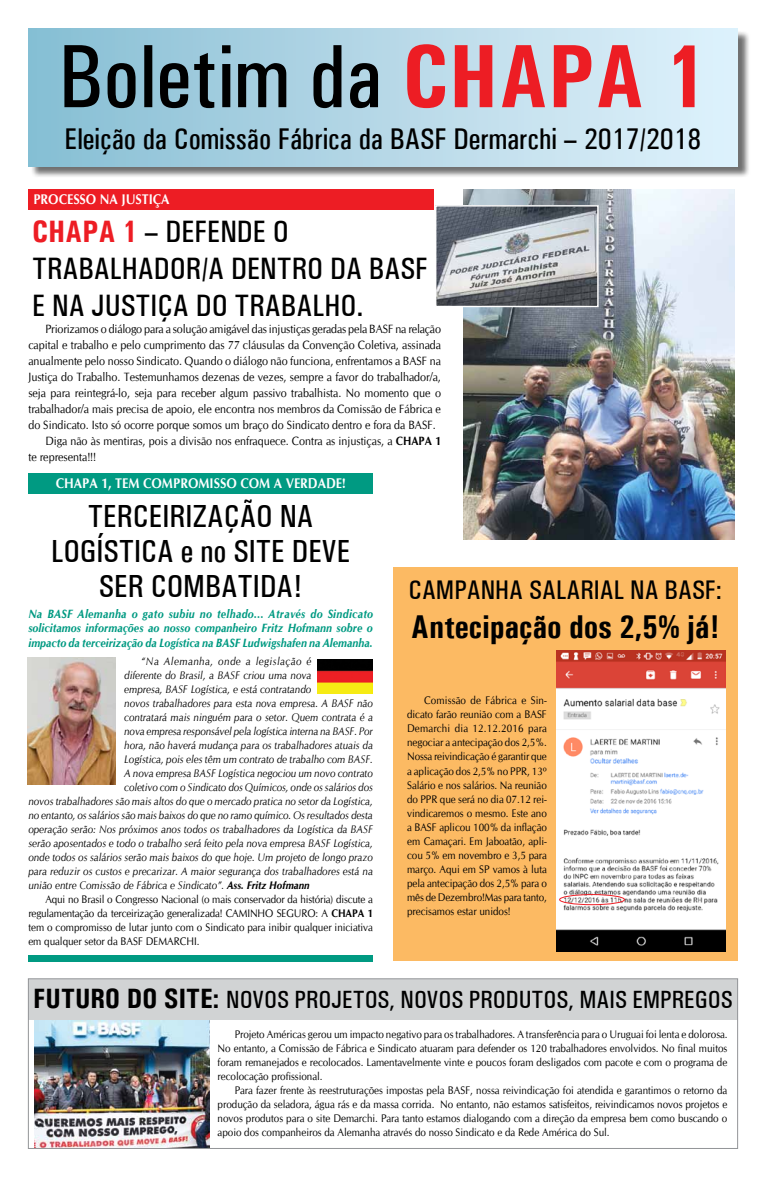
<style>
.page{position:relative;width:766px;height:1191px;background:#fff}
.page>*{position:absolute;margin:0;border:0;box-sizing:border-box;transform-origin:0 0}
.t1{font:500 condensed 90px "Univers";color:#000}
.t2{font:700 condensed 33px "Univers";color:#000}
.t3{font:500 condensed 32px/35px "Univers";color:#000;text-align:center}
.t4{font:500 condensed 31px/37.2px "Univers";color:#000}
.t5{font:500 condensed 30px "Univers";color:#000}
.t6{font:500 condensed 27px "Univers";color:#000}
.t7{font:500 condensed 25px "Univers";color:#000}
.t8{font:700 14px "CG Omega";color:#fff;scale:.9 1}
.t9{font:12px "CG Omega";color:#000;scale:.9 1}
.t10{font:italic 700 12px/14.4px "CG Omega";color:#009a82;text-align:justify;scale:.9 1}
.t11{font:11px/14px "CG Omega";color:#000;text-align:justify;scale:.9 1}
.t12{font:italic 11px "CG Omega";color:#000;scale:.9 1}
.t13{font:italic 11px "CG Omega";letter-spacing:.045em;color:#000;scale:.9 1}
.s1{font-weight:700;color:#ed1d24}
.s2{font-weight:700}
.s3{font-weight:700;font-size:28px}
</style>
<div class="page">
<img style="left:34px;top:1020px;width:175px;height:127px">
<div style="left:28px;top:190px;width:406px;height:20px;background:#ed1d24"></div>
<div style="left:28px;top:978px;width:709px;height:41px;background:#d1d3d4"></div>
<div style="left:28px;top:978px;width:710px;height:171px;border:1px solid #939598"></div>
<div style="left:393px;top:567px;width:344px;height:394px;background:#fcba63"></div>
<div style="left:30px;top:30px;width:719px;height:149px;background:#000;opacity:.75"></div>
<div style="left:28px;top:28px;width:709px;height:138px;background:linear-gradient(to right,#88bed3,#e1f2fc)"></div>
<img style="left:463px;top:190px;width:271px;height:349px">
<img style="left:437px;top:207px;width:159px;height:98px">
<div style="left:435px;top:205px;width:163px;height:102px;border:1px solid #fff"></div>
<img style="left:556px;top:650px;width:169px;height:301px">
<div style="left:28px;top:473px;width:345px;height:20px;background:#009a82"></div>
<div style="left:28px;top:955px;width:345px;height:7px;background:#009a82"></div>
<img style="left:317px;top:659px;width:55px;height:34px">
<img style="left:27px;top:657px;width:89px;height:127px">
<div style="left:559px;top:894px;width:65px;height:11px;border:1px solid #ed1d24;border-radius:50%"></div>
<h1 class="t1" style="left:58px;top:24px;width:650px">Boletim da <span class="s1">CHAPA 1</span></h1>
<h3 class="t5" style="left:65px;top:121px;width:638px">Eleição da Comissão Fábrica da BASF Dermarchi – 2017/2018</h3>
<p class="t8" style="left:33px;top:191px;width:153px">PROCESSO NA JUSTIÇA</p>
<h3 class="t4" style="left:32px;top:212px;width:397px"><span class="s1">CHAPA 1</span> – DEFENDE O<br>TRABALHADOR/A DENTRO DA BASF<br>E NA JUSTIÇA DO TRABALHO.</h3>
<p class="t9" style="left:45px;top:321px;width:441px">Priorizamos o diálogo para a solução amigável das injustiças geradas pela BASF na relação</p>
<p class="t9" style="left:28px;top:337px;width:460px">capital e trabalho e pelo cumprimento das 77 cláusulas da Convenção Coletiva, assinada</p>
<p class="t9" style="left:28px;top:353px;width:460px">anualmente pelo nosso Sindicato. Quando o diálogo não funciona, enfrentamos a BASF na</p>
<p class="t9" style="left:28px;top:369px;width:460px">Justiça do Trabalho. Testemunhamos dezenas de vezes, sempre a favor do trabalhador/a,</p>
<p class="t9" style="left:28px;top:385px;width:460px">seja para reintegrá-lo, seja para receber algum passivo trabalhista. No momento que o</p>
<p class="t9" style="left:28px;top:401px;width:460px">trabalhador/a mais precisa de apoio, ele encontra nos membros da Comissão de Fábrica e</p>
<p class="t9" style="left:28px;top:417px;width:454px">do Sindicato. Isto só ocorre porque somos um braço do Sindicato dentro e fora da BASF.</p>
<p class="t9" style="left:45px;top:433px;width:441px">Diga não às mentiras, pois a divisão nos enfraquece. Contra as injustiças, a <span class="s2">CHAPA 1</span></p>
<p class="t9" style="left:28px;top:449px;width:77px">te representa!!!</p>
<p class="t8" style="left:56px;top:474px;width:323px">CHAPA 1, TEM COMPROMISSO COM A VERDADE!</p>
<h3 class="t3" style="left:51px;top:499px;width:301px">TERCEIRIZAÇÃO NA<br>LOGÍSTICA e no SITE DEVE<br>SER COMBATIDA!</h3>
<p class="t10" style="left:28px;top:606px;width:384px">Na BASF Alemanha o gato subiu no telhado... Através do Sindicato solicitamos informações ao nosso companheiro Fritz Hofmann sobre o impacto da terceirização da Logística na BASF Ludwigshafen na Alemanha.</p>
<p class="t13" style="left:141px;top:654px;width:190px">“Na Alemanha, onde a legislação é</p>
<p class="t12" style="left:124px;top:668px;width:209px">diferente do Brasil, a BASF criou uma nova</p>
<p class="t12" style="left:124px;top:682px;width:209px">empresa, BASF Logística, e está contratando</p>
<p class="t12" style="left:124px;top:696px;width:278px">novos trabalhadores para esta nova empresa. A BASF não</p>
<p class="t12" style="left:124px;top:710px;width:278px">contratará mais ninguém para o setor. Quem contrata é a</p>
<p class="t12" style="left:124px;top:724px;width:278px">nova empresa responsável pela logística interna na BASF. Por</p>
<p class="t12" style="left:124px;top:738px;width:278px">hora, não haverá mudança para os trabalhadores atuais da</p>
<p class="t12" style="left:124px;top:752px;width:278px">Logística, pois eles têm um contrato de trabalho com BASF.</p>
<p class="t12" style="left:124px;top:766px;width:278px">A nova empresa BASF Logística negociou um novo contrato</p>
<p class="t12" style="left:124px;top:780px;width:278px">coletivo com o Sindicato dos Químicos, onde os salários dos</p>
<p class="t12" style="left:28px;top:794px;width:384px">novos trabalhadores são mais altos do que o mercado pratica no setor da Logística,</p>
<p class="t12" style="left:28px;top:808px;width:384px">no entanto, os salários são mais baixos do que no ramo químico. Os resultados desta</p>
<p class="t12" style="left:28px;top:822px;width:384px">operação serão: Nos próximos anos todos os trabalhadores da Logística da BASF</p>
<p class="t12" style="left:28px;top:836px;width:384px">serão aposentados e todo o trabalho será feito pela nova empresa BASF Logística,</p>
<p class="t12" style="left:28px;top:850px;width:384px">onde todos os salários serão mais baixos do que hoje. Um projeto de longo prazo</p>
<p class="t12" style="left:28px;top:864px;width:384px">para reduzir os custos e precarizar. A maior segurança dos trabalhadores está na</p>
<p class="t12" style="left:28px;top:878px;width:314px">união entre Comissão de Fábrica e Sindicato”. <span class="s2">Ass. Fritz Hofmann</span></p>
<p class="t11" style="left:45px;top:892px;width:365px">Aqui no Brasil o Congresso Nacional (o mais conservador da história) discute a</p>
<p class="t11" style="left:28px;top:906px;width:384px">regulamentação da terceirização generalizada! CAMINHO SEGURO: A <span class="s2">CHAPA 1</span></p>
<p class="t11" style="left:28px;top:920px;width:384px">tem o compromisso de lutar junto com o Sindicato para inibir qualquer iniciativa</p>
<p class="t11" style="left:28px;top:934px;width:191px">em qualquer setor da BASF DEMARCHI.</p>
<h3 class="t6" style="left:408px;top:574px;width:73px">Campanha</h3>
<h3 class="t6" style="left:529px;top:574px;width:26px">Salarial</h3>
<h3 class="t6" style="left:630px;top:574px;width:93px">na BASF:</h3>
<h2 class="t2" style="left:411px;top:607px;width:310px">Antecipação dos 2,5% já!</h2>
<p class="t11" style="left:407px;top:694px;width:157px;text-indent:17px">Comissão de Fábrica e Sin&shy;dicato farão reunião com a BASF Demarchi dia 12.12.2016 para negociar a antecipação dos 2,5%.<br>Nossa reivindicação é garantir que a aplicação dos 2,5% no PPR, 13º Salário e nos salários. Na reunião do PPR que será no dia 07.12 rei&shy;vindicaremos o mesmo. Este ano a BASF aplicou 100% da inflação em Camaçari. Em Jaboatão, apli&shy;cou 5% em novembro e 3,5 para março. Aqui em SP vamos à luta pela antecipação dos 2,5% para o mês de Dezembro!Mas para tanto, precisamos estar unidos!</p>
<h3 class="t7" style="left:33px;top:984px;width:700px"><span class="s3">FUTURO DO SITE:</span> NOVOS PROJETOS, NOVOS PRODUTOS, MAIS EMPREGOS</h3>
<p class="t11" style="left:217px;top:1027px;width:568px;text-indent:17px">Projeto Américas gerou um impacto negativo para os trabalhadores. A transferência para o Uruguai foi lenta e dolorosa.<br>No entanto, a Comissão de Fábrica e Sindicato atuaram para defender os 120 trabalhadores envolvidos. No final muitos foram remanejados e recolocados. Lamentavelmente vinte e poucos foram desligados com pacote e com o programa de recolocação profissional.</p>
<p class="t11" style="left:217px;top:1083px;width:567px;text-indent:17px">Para fazer frente às reestruturações impostas pela BASF, nossa reivindicação foi atendida e garantimos o retorno da produção da seladora, água rás e da massa corrida. No entanto, não estamos satisfeitos, reivindicamos novos projetos e novos produtos para o site Demarchi. Para tanto estamos dialogando com a direção da empresa bem como buscando o apoio dos companheiros da Alemanha através do nosso Sindicato e da Rede América do Sul.</p>
</div>
